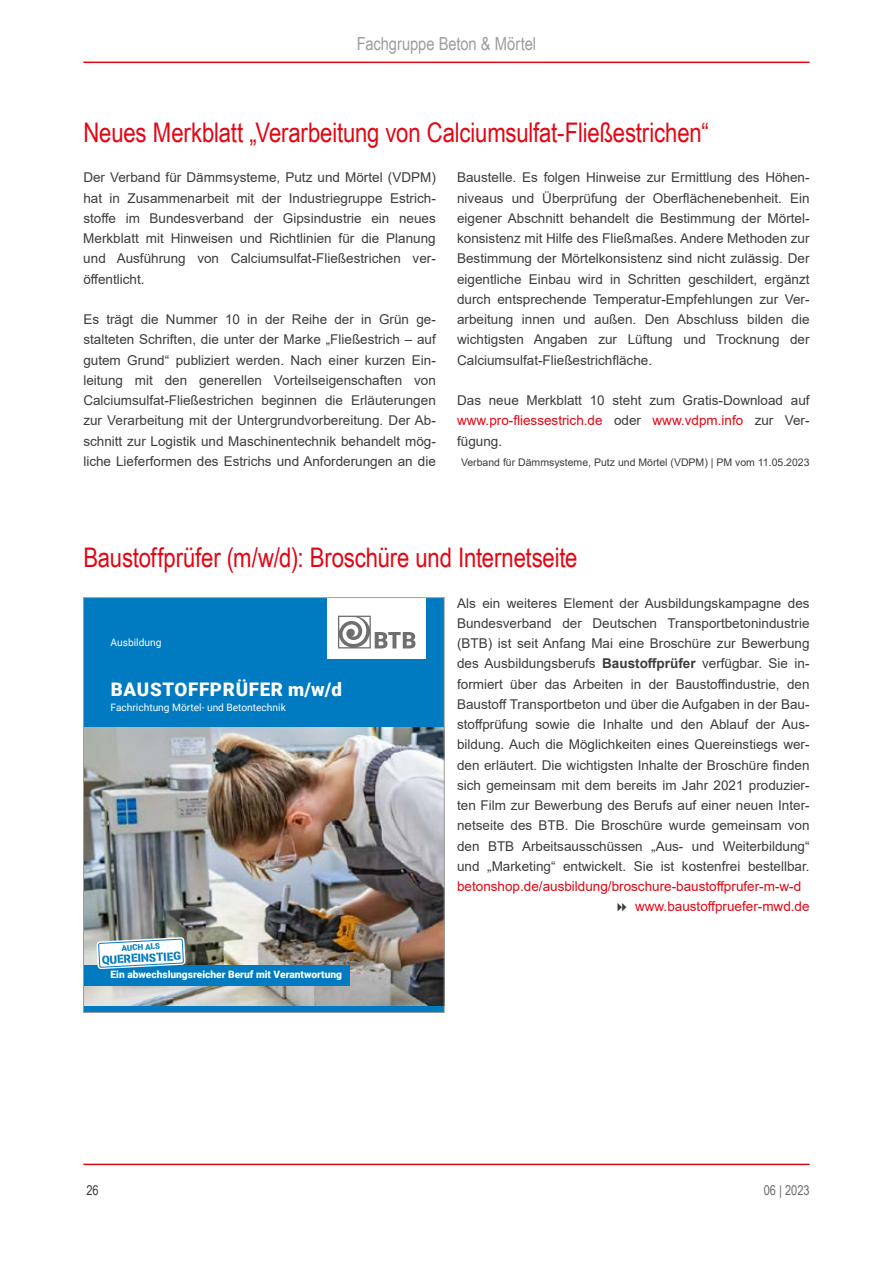
<style>
.page{position:relative;width:893px;height:1263px;background:#fff}
.page>*{position:absolute;margin:0;border:0;box-sizing:border-box;transform-origin:0 0}
.t1{font:27px "Arial Narrow";letter-spacing:-.005em;color:#e30613}
.t2{font:900 18.75px "Roboto";letter-spacing:.035em;color:#fff}
.t3{font:18px "Arial Narrow";letter-spacing:-.005em;color:#9d9d9c}
.t4{font:13.5px/20.2px "Arial";color:#3c3c3b;text-align:justify}
.t5{font:13.5px/20.2px "Arial";color:#e30613}
.t6{font:13.5px "Arial Narrow";color:#6b6b6a}
.t7{font:13.5px "Arial Narrow";color:#3c3c3b}
.t8{font:900 11.4px "Transportbeton Stencil";color:#007ac0}
.t9{font:10.5px "Arial";color:#3c3c3b}
.t10{font:10.2px "Roboto";color:#fff}
.t11{font:900 10.2px "Roboto";color:#fff}
.t12{font:900 7.95px "Transportbeton Stencil";color:#007ac0}
.s1{color:#e30613}
.s2{font-weight:700}
</style>
<div class="page">
<hr style="left:83px;top:62px;width:727px;height:1px;background:#e30613">
<hr style="left:83px;top:1163px;width:727px;height:2px;background:#e30613">
<div style="left:84px;top:598px;width:360px;height:414px;background:#007ac0"></div>
<div style="left:327px;top:598px;width:99px;height:61px;background:#fff"></div>
<svg style="left:338px;top:616px;width:77px;height:32px"></svg>
<img style="left:85px;top:727px;width:357px;height:278px">
<div style="left:84px;top:965px;width:266px;height:21px;background:#007ac0"></div>
<svg style="left:96px;top:937px;width:90px;height:51px"></svg>
<div style="left:83px;top:597px;width:361px;height:416px;border:1px solid #9d9d9c"></div>
<h3 class="t3" style="left:357px;top:31px;width:181px">Fachgruppe Beton &amp; Mörtel</h3>
<h1 class="t1" style="left:83px;top:112px;width:627px">Neues Merkblatt „Verarbeitung von Calciumsulfat-Fließestrichen“</h1>
<p class="t4" style="left:83px;top:167px;width:354px">Der Verband für Dämmsysteme, Putz und Mörtel (VDPM) hat in Zusammenarbeit mit der Industriegruppe Estrich&shy;stoffe im Bundesverband der Gipsindustrie ein neues Merkblatt mit Hinweisen und Richtlinien für die Planung und Ausführung von Calciumsulfat-Fließestrichen ver&shy;öffentlicht.</p>
<p class="t4" style="left:83px;top:309px;width:354px">Es trägt die Nummer 10 in der Reihe der in Grün ge&shy;stalteten Schriften, die unter der Marke „Fließestrich – auf gutem Grund“ publiziert werden. Nach einer kurzen Ein&shy;leitung mit den generellen Vorteilseigenschaften von Calciumsulfat-Fließestrichen beginnen die Erläuterungen zur Verarbeitung mit der Untergrundvorbereitung. Der Ab&shy;schnitt zur Logistik und Maschinentechnik behandelt mög&shy;liche Lieferformen des Estrichs und Anforderungen an die</p>
<p class="t4" style="left:457px;top:167px;width:354px">Baustelle. Es folgen Hinweise zur Ermittlung des Höhen&shy;niveaus und Überprüfung der Oberflächenebenheit. Ein eigener Abschnitt behandelt die Bestimmung der Mörtel&shy;konsistenz mit Hilfe des Fließmaßes. Andere Methoden zur Bestimmung der Mörtelkonsistenz sind nicht zulässig. Der eigentliche Einbau wird in Schritten geschildert, ergänzt durch entsprechende Temperatur-Empfehlungen zur Ver&shy;arbeitung innen und außen. Den Abschluss bilden die wichtigsten Angaben zur Lüftung und Trocknung der Calciumsulfat-Fließestrichfläche.</p>
<p class="t4" style="left:457px;top:390px;width:354px">Das neue Merkblatt 10 steht zum Gratis-Download auf <span class="s1">www.pro-fliessestrich.de</span> oder <span class="s1">www.vdpm.info</span> zur Ver&shy;fügung.</p>
<p class="t9" style="left:461px;top:455px;width:350px">Verband für Dämmsysteme, Putz und Mörtel (VDPM) | PM vom 11.05.2023</p>
<h1 class="t1" style="left:83px;top:538px;width:496px">Baustoffprüfer (m/w/d): Broschüre und Internetseite</h1>
<p class="t4" style="left:457px;top:593px;width:354px">Als ein weiteres Element der Ausbildungskampagne des Bundesverband der Deutschen Transportbetonindustrie (BTB) ist seit Anfang Mai eine Broschüre zur Bewerbung des Ausbildungsberufs <span class="s2">Baustoffprüfer</span> verfügbar. Sie in&shy;formiert über das Arbeiten in der Baustoffindustrie, den Baustoff Transportbeton und über die Aufgaben in der Bau&shy;stoffprüfung sowie die Inhalte und den Ablauf der Aus&shy;bildung. Auch die Möglichkeiten eines Quereinstiegs wer&shy;den erläutert. Die wichtigsten Inhalte der Broschüre finden sich gemeinsam mit dem bereits im Jahr 2021 produzier&shy;ten Film zur Bewerbung des Berufs auf einer neuen Inter&shy;netseite des BTB. Die Broschüre wurde gemeinsam von den BTB Arbeitsausschüssen „Aus- und Weiterbildung“ und „Marketing“ entwickelt. Sie ist kostenfrei bestellbar.</p>
<p class="t5" style="left:635px;top:876px;width:176px;text-indent:-178px">betonshop.de/ausbildung/broschure-baustoffprufer-m-w-d www.baustoffpruefer-mwd.de</p>
<p class="t10" style="left:111px;top:635px;width:52px">Ausbildung</p>
<h2 class="t2" style="left:111px;top:676px;width:232px">BAUSTOFFPRÜFER m/w/d</h2>
<p class="t10" style="left:111px;top:700px;width:177px">Fachrichtung Mörtel- und Betontechnik</p>
<p class="t12" style="left:121px;top:944px;width:40px;rotate:-3deg">AUCH ALS</p>
<p class="t8" style="left:102px;top:954px;width:81px;rotate:-3deg">QUEREINSTIEG</p>
<p class="t11" style="left:111px;top:967px;width:233px">Ein abwechslungsreicher Beruf mit Verantwortung</p>
<p class="t7" style="left:86px;top:1180px;width:14px">26</p>
<p class="t6" style="left:764px;top:1180px;width:47px">06 | 2023</p>
</div>
